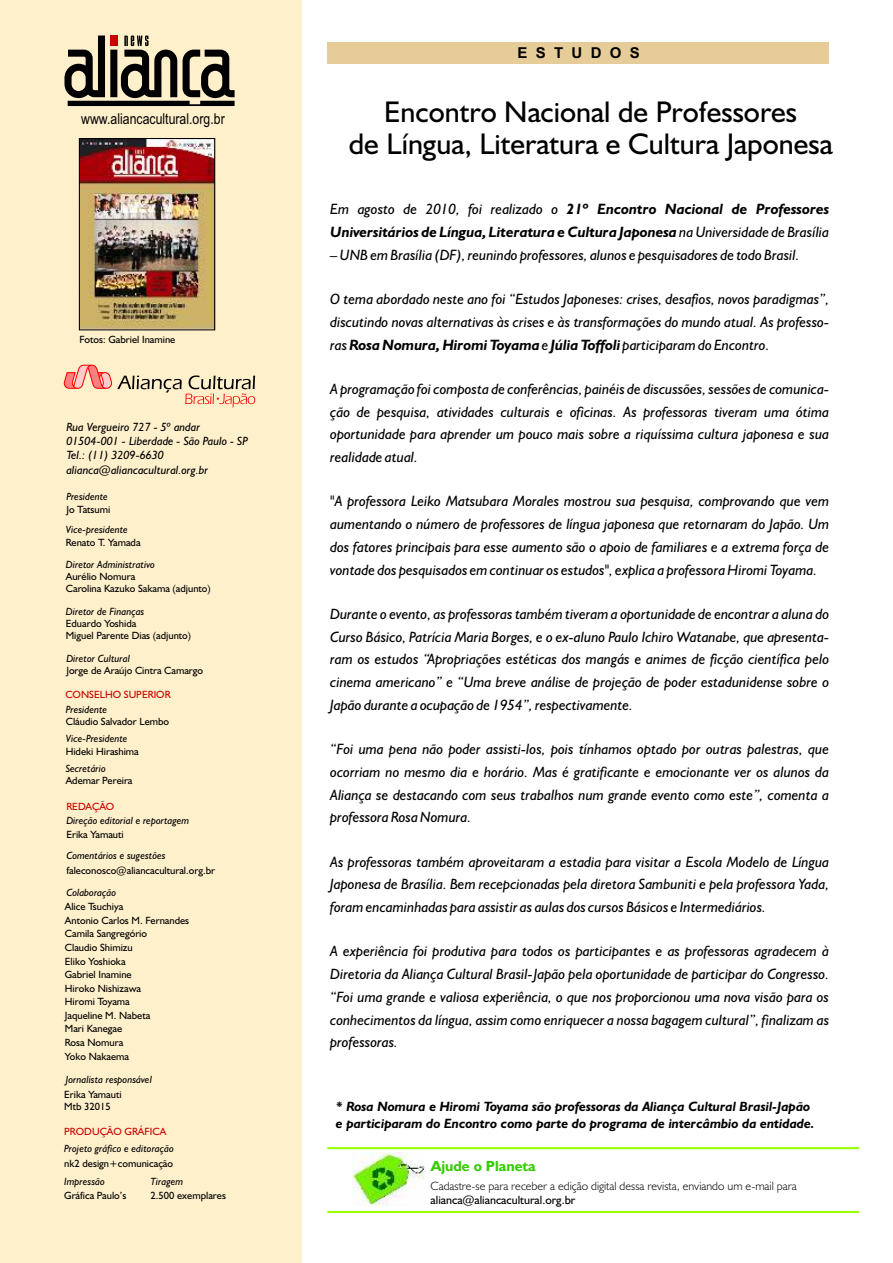
<style>
.page{position:relative;width:893px;height:1263px;background:#fff}
.page>*{position:absolute;margin:0;border:0;box-sizing:border-box;transform-origin:0 0}
.t1{font:30px/31.3px "Humanist 521 BT";color:#000;text-align:center}
.t2{font:italic 15px/22.8px "Humanist 521 BT";color:#000;text-align:justify}
.t3{font:italic 700 15px/23px "Humanist 521 BT";color:#000}
.t4{font:15px "Arial Narrow";color:#000}
.t5{font:700 15px "Arial";letter-spacing:.555em;color:#000}
.t6{font:700 14.7px "Humanist 521 BT";color:#3c0}
.t7{font:italic 700 13.5px/17.5px "Humanist 521 BT";color:#000}
.t8{font:italic 12px/14.2px "Humanist 521 BT";color:#000}
.t9{font:italic 300 12px "Humanist 521 BT";color:#000}
.t10{font:12px "Humanist 521 BT";color:#000}
.t11{font:10.5px/13.5px "Humanist 521 BT";color:#000}
.t12{font:italic 10.5px "Humanist 521 BT";color:#000}
.t13{font:10.5px "Humanist 521 BT";color:#c00}
.s1{font-weight:400}
.s2{font-weight:700}
</style>
<div class="page">
<div style="left:0;top:0;width:302px;height:1263px;background:#fff0cc"></div>
<svg style="left:64px;top:36px;width:171px;height:70px"></svg>
<div style="left:327px;top:42px;width:502px;height:22px;background:#e6cc99"></div>
<svg style="left:64px;top:365px;width:191px;height:42px"></svg>
<img style="left:353px;top:1152px;width:72px;height:53px">
<hr style="left:327px;top:1147px;width:532px;height:2px;background:#9f0">
<hr style="left:327px;top:1211px;width:532px;height:2px;background:#9f0">
<img style="left:81px;top:140px;width:132px;height:188px">
<div style="left:79px;top:138px;width:136px;height:192px;border:1px solid #000"></div>
<p class="t4" style="left:81px;top:113px;width:145px">www.aliancacultural.org.br</p>
<p class="t11" style="left:79px;top:334px;width:98px">Fotos: Gabriel Inamine</p>
<p class="t8" style="left:66px;top:421px;width:183px">Rua Vergueiro 727 - 5º andar<br>01504-001 - Liberdade - São Paulo - SP<br>Tel.: (11) 3209-6630 alianca@aliancacultural.org.br</p>
<p class="t12" style="left:66px;top:492px;width:43px">Presidente</p>
<p class="t11" style="left:66px;top:503px;width:45px">Jo Tatsumi</p>
<p class="t12" style="left:66px;top:525px;width:64px">Vice-presidente</p>
<p class="t11" style="left:66px;top:536px;width:76px">Renato T. Yamada</p>
<p class="t12" style="left:66px;top:560px;width:91px">Diretor Administrativo</p>
<p class="t11" style="left:66px;top:571px;width:147px;line-height:12.5px">Aurélio Nomura<br>Carolina Kazuko Sakama (adjunto)</p>
<p class="t12" style="left:66px;top:606px;width:80px">Diretor de Finanças</p>
<p class="t11" style="left:66px;top:618px;width:127px;line-height:12.5px">Eduardo Yoshida<br>Miguel Parente Dias (adjunto)</p>
<p class="t12" style="left:66px;top:654px;width:65px">Diretor Cultural</p>
<p class="t11" style="left:66px;top:664px;width:138px">Jorge de Araújo Cintra Camargo</p>
<p class="t13" style="left:65px;top:690px;width:107px">CONSELHO SUPERIOR</p>
<p class="t12" style="left:66px;top:705px;width:43px">Presidente</p>
<p class="t12" style="left:66px;top:734px;width:63px">Vice-Presidente</p>
<p class="t12" style="left:66px;top:764px;width:42px">Secretário</p>
<p class="t11" style="left:66px;top:715px;width:105px">Cláudio Salvador Lembo</p>
<p class="t11" style="left:66px;top:745px;width:75px">Hideki Hirashima</p>
<p class="t11" style="left:66px;top:775px;width:68px">Ademar Pereira</p>
<p class="t13" style="left:66px;top:802px;width:50px">REDAÇÃO</p>
<p class="t12" style="left:66px;top:815px;width:124px">Direção editorial e reportagem</p>
<p class="t11" style="left:66px;top:828px;width:59px">Erika Yamauti</p>
<p class="t12" style="left:66px;top:851px;width:101px">Comentários e sugestões</p>
<p class="t11" style="left:66px;top:864px;width:150px">faleconosco@aliancacultural.org.br</p>
<p class="t12" style="left:66px;top:888px;width:51px">Colaboração</p>
<p class="t11" style="left:65px;top:901px;width:126px">Alice Tsuchiya<br>Antonio Carlos M. Fernandes<br>Camila Sangregório<br>Claudio Shimizu<br>Eliko Yoshioka<br>Gabriel Inamine<br>Hiroko Nishizawa<br>Hiromi Toyama<br>Jaqueline M. Nabeta<br>Mari Kanegae<br>Rosa Nomura<br>Yoko Nakaema</p>
<p class="t12" style="left:66px;top:1075px;width:88px">Jornalista responsável</p>
<p class="t11" style="left:64px;top:1089px;width:59px;line-height:12.1px">Erika Yamauti<br>Mtb 32015</p>
<p class="t13" style="left:64px;top:1127px;width:103px">PRODUÇÃO GRÁFICA</p>
<p class="t12" style="left:64px;top:1144px;width:111px">Projeto gráfico e editoração</p>
<p class="t11" style="left:64px;top:1157px;width:110px">nk2 design+comunicação</p>
<p class="t12" style="left:64px;top:1177px;width:42px">Impressão</p>
<p class="t11" style="left:64px;top:1189px;width:64px">Gráfica Paulo’s</p>
<p class="t12" style="left:151px;top:1176px;width:34px">Tiragem</p>
<p class="t11" style="left:151px;top:1189px;width:77px">2.500 exemplares</p>
<p class="t5" style="left:517px;top:47px;width:124px">ESTUDOS</p>
<h1 class="t1" style="left:349px;top:99px;width:485px">Encontro Nacional de Professores<br>de Língua, Literatura e Cultura Japonesa</h1>
<p class="t3" style="left:330px;top:199px;width:500px"><span class="s1">Em agosto de 2010, foi realizado o</span> 21º Encontro Nacional de Professores<br>Universitários de Língua, Literatura e Cultura Japonesa <span class="s1">na Universidade de Brasília</span></p>
<p class="t2" style="left:330px;top:244px;width:471px">– UNB em Brasília (DF), reunindo professores, alunos e pesquisadores de todo Brasil.</p>
<p class="t2" style="left:330px;top:289px;width:500px">O tema abordado neste ano foi “Estudos Japoneses: crises, desafios, novos paradigmas”, discutindo novas alternativas às crises e às transformações do mundo atual. As professo&shy;ras <span class="s2">Rosa Nomura, Hiromi Toyama</span> e <span class="s2">Júlia Toffoli</span> participaram do Encontro.</p>
<p class="t2" style="left:330px;top:378px;width:500px">A programação foi composta de conferências, painéis de discussões, sessões de comunica&shy;ção de pesquisa, atividades culturais e oficinas. As professoras tiveram uma ótima oportunidade para aprender um pouco mais sobre a riquíssima cultura japonesa e sua realidade atual.</p>
<p class="t2" style="left:330px;top:491px;width:501px">"A professora Leiko Matsubara Morales mostrou sua pesquisa, comprovando que vem aumentando o número de professores de língua japonesa que retornaram do Japão. Um dos fatores principais para esse aumento são o apoio de familiares e a extrema força de vontade dos pesquisados em continuar os estudos", explica a professora Hiromi Toyama.</p>
<p class="t2" style="left:330px;top:603px;width:500px">Durante o evento, as professoras também tiveram a oportunidade de encontrar a aluna do Curso Básico, Patrícia Maria Borges, e o ex-aluno Paulo Ichiro Watanabe, que apresenta&shy;ram os estudos “Apropriações estéticas dos mangás e animes de ficção científica pelo cinema americano” e “Uma breve análise de projeção de poder estadunidense sobre o Japão durante a ocupação de 1954”, respectivamente.</p>
<p class="t2" style="left:330px;top:739px;width:500px">“Foi uma pena não poder assisti-los, pois tínhamos optado por outras palestras, que ocorriam no mesmo dia e horário. Mas é gratificante e emocionante ver os alunos da Aliança se destacando com seus trabalhos num grande evento como este”, comenta a professora Rosa Nomura.</p>
<p class="t2" style="left:330px;top:851px;width:500px">As professoras também aproveitaram a estadia para visitar a Escola Modelo de Língua Japonesa de Brasília. Bem recepcionadas pela diretora Sambuniti e pela professora Yada, foram encaminhadas para assistir as aulas dos cursos Básicos e Intermediários.</p>
<p class="t2" style="left:330px;top:941px;width:500px">A experiência foi produtiva para todos os participantes e as professoras agradecem à Diretoria da Aliança Cultural Brasil-Japão pela oportunidade de participar do Congresso. “Foi uma grande e valiosa experiência, o que nos proporcionou uma nova visão para os conhecimentos da língua, assim como enriquecer a nossa bagagem cultural”, finalizam as professoras.</p>
<p class="t7" style="left:336px;top:1098px;width:480px">* Rosa Nomura e Hiromi Toyama são professoras da Aliança Cultural Brasil-Japão e participaram do Encontro como parte do programa de intercâmbio da entidade.</p>
<p class="t6" style="left:431px;top:1160px;width:106px">Ajude o Planeta</p>
<p class="t9" style="left:431px;top:1181px;width:367px">Cadastre-se para receber a edição digital dessa revista, enviando um e-mail para</p>
<p class="t10" style="left:431px;top:1195px;width:146px">alianca@aliancacultural.org.br</p>
</div>
